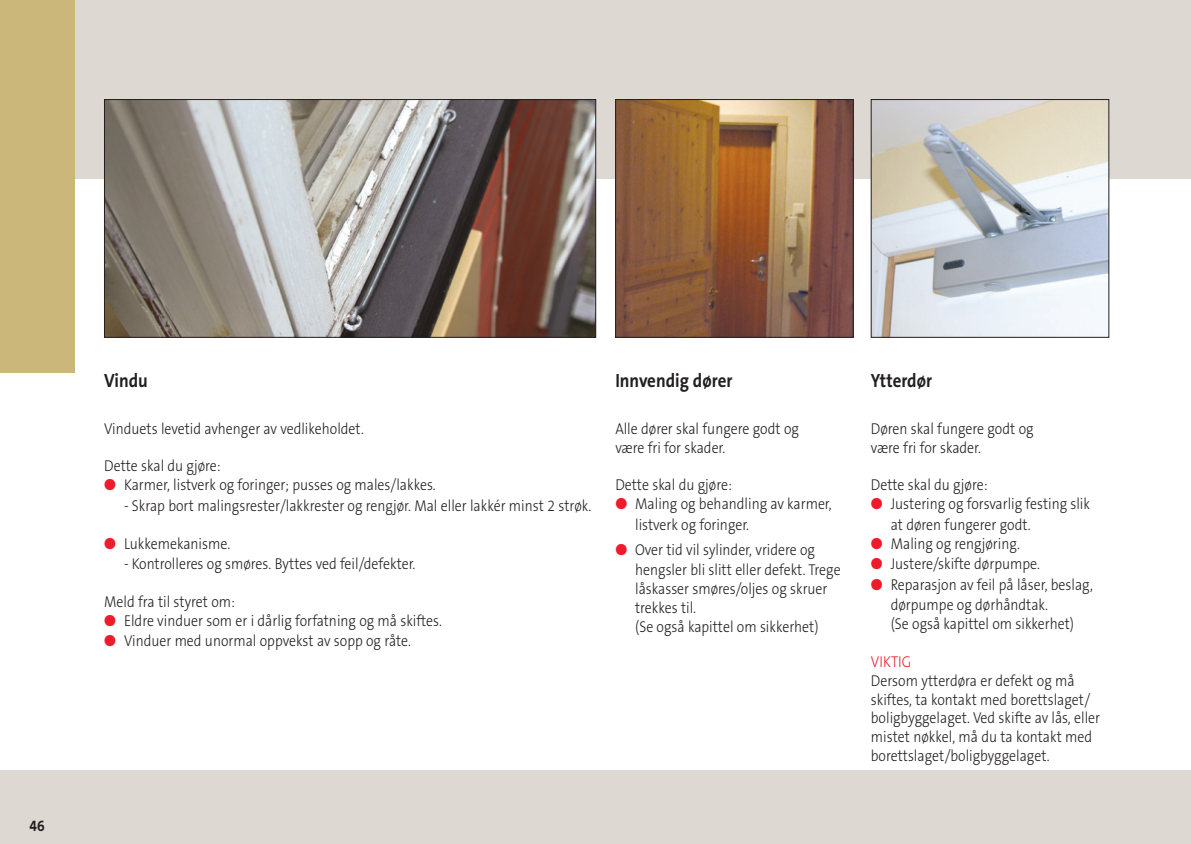
<style>
.page{position:relative;width:1191px;height:844px;background:#fff}
.page>*{position:absolute;margin:0;border:0;box-sizing:border-box;transform-origin:0 0}
.t1{font:700 19.25px "The Sans B7";color:#231f20;scale:.88 1}
.t2{font:300 15.75px/18.9px "The Sans B3";color:#231f20;scale:.88 1}
.t3{font:300 15.75px "The Sans B3";color:#ee1b2c;scale:.88 1}
.t4{font:700 15.75px "The Sans B7";color:#231f20;scale:.88 1}
.s1{color:#ee1b2c}
</style>
<div class="page">
<div style="left:0;top:770px;width:1191px;height:73px;background:#ddd9d2"></div>
<div style="left:0;top:0;width:1191px;height:179px;background:#ddd9d2"></div>
<div style="left:0;top:0;width:74px;height:372px;background:#ccb77b"></div>
<img style="left:873px;top:101px;width:234px;height:234px">
<div style="left:871px;top:99px;width:238px;height:238px;border:1px solid #231f20"></div>
<img style="left:106px;top:101px;width:488px;height:234px">
<div style="left:104px;top:99px;width:492px;height:238px;border:1px solid #231f20"></div>
<img style="left:617px;top:101px;width:234px;height:234px">
<div style="left:615px;top:99px;width:238px;height:238px;border:1px solid #231f20"></div>
<p class="t4" style="left:29px;top:819px;width:19px">46</p>
<p class="t1" style="left:104px;top:373px;width:51px">Vindu</p>
<p class="t2" style="left:104px;top:420px;width:297px">Vinduets levetid avhenger av vedlikeholdet.</p>
<p class="t2" style="left:104px;top:458px;width:134px">Dette skal du gjøre:</p>
<p class="t2" style="left:104px;top:477px;width:378px"><span class="s1">●</span> Karmer, listverk og foringer; pusses og males/lakkes.</p>
<p class="t2" style="left:124px;top:497px;width:532px">- Skrap bort malingsrester/lakkrester og rengjør. Mal eller lakkér minst 2 strøk.</p>
<p class="t2" style="left:104px;top:535px;width:145px"><span class="s1">●</span> Lukkemekanisme.</p>
<p class="t2" style="left:124px;top:555px;width:333px">- Kontrolleres og smøres. Byttes ved feil/defekter.</p>
<p class="t2" style="left:104px;top:593px;width:150px">Meld fra til styret om:</p>
<p class="t2" style="left:104px;top:612px;width:385px"><span class="s1">●</span> Eldre vinduer som er i dårlig forfatning og må skiftes.</p>
<p class="t2" style="left:104px;top:632px;width:350px"><span class="s1">●</span> Vinduer med unormal oppvekst av sopp og råte.</p>
<p class="t1" style="left:615px;top:373px;width:134px">Innvendig dører</p>
<p class="t2" style="left:615px;top:420px;width:210px">Alle dører skal fungere godt og være fri for skader.</p>
<p class="t2" style="left:615px;top:477px;width:134px">Dette skal du gjøre:</p>
<p class="t2" style="left:635px;top:495px;width:225px;line-height:20.5px;text-indent:-20px"><span class="s1">●</span> Maling og behandling av karmer, listverk og foringer.</p>
<p class="t2" style="left:635px;top:540px;width:235px;line-height:20.5px;text-indent:-20px"><span class="s1">●</span> Over tid vil sylinder, vridere og hengsler bli slitt eller defekt. Trege</p>
<p class="t2" style="left:635px;top:580px;width:220px">låskasser smøres/oljes og skruer trekkes til.<br>(Se også kapittel om sikkerhet)</p>
<p class="t1" style="left:871px;top:373px;width:71px">Ytterdør</p>
<p class="t2" style="left:871px;top:420px;width:186px">Døren skal fungere godt og være fri for skader.</p>
<p class="t2" style="left:871px;top:477px;width:134px">Dette skal du gjøre:</p>
<p class="t2" style="left:890px;top:495px;width:228px;line-height:20.5px;text-indent:-20px"><span class="s1">●</span> Justering og forsvarlig festing slik at døren fungerer godt.</p>
<p class="t2" style="left:871px;top:535px;width:171px"><span class="s1">●</span> Maling og rengjøring.</p>
<p class="t2" style="left:871px;top:555px;width:194px"><span class="s1">●</span> Justere/skifte dørpumpe.</p>
<p class="t2" style="left:890px;top:575px;width:231px;line-height:20.5px;text-indent:-20px"><span class="s1">●</span> Reparasjon av feil på låser, beslag, dørpumpe og dørhåndtak.</p>
<p class="t2" style="left:890px;top:615px;width:210px">(Se også kapittel om sikkerhet)</p>
<p class="t3" style="left:871px;top:654px;width:47px">VIKTIG</p>
<p class="t2" style="left:871px;top:672px;width:262px">Dersom ytterdøra er defekt og må skiftes, ta kontakt med borettslaget/ boligbyggelaget. Ved skifte av lås, eller mistet nøkkel, må du ta kontakt med borettslaget/boligbyggelaget.</p>
</div>
